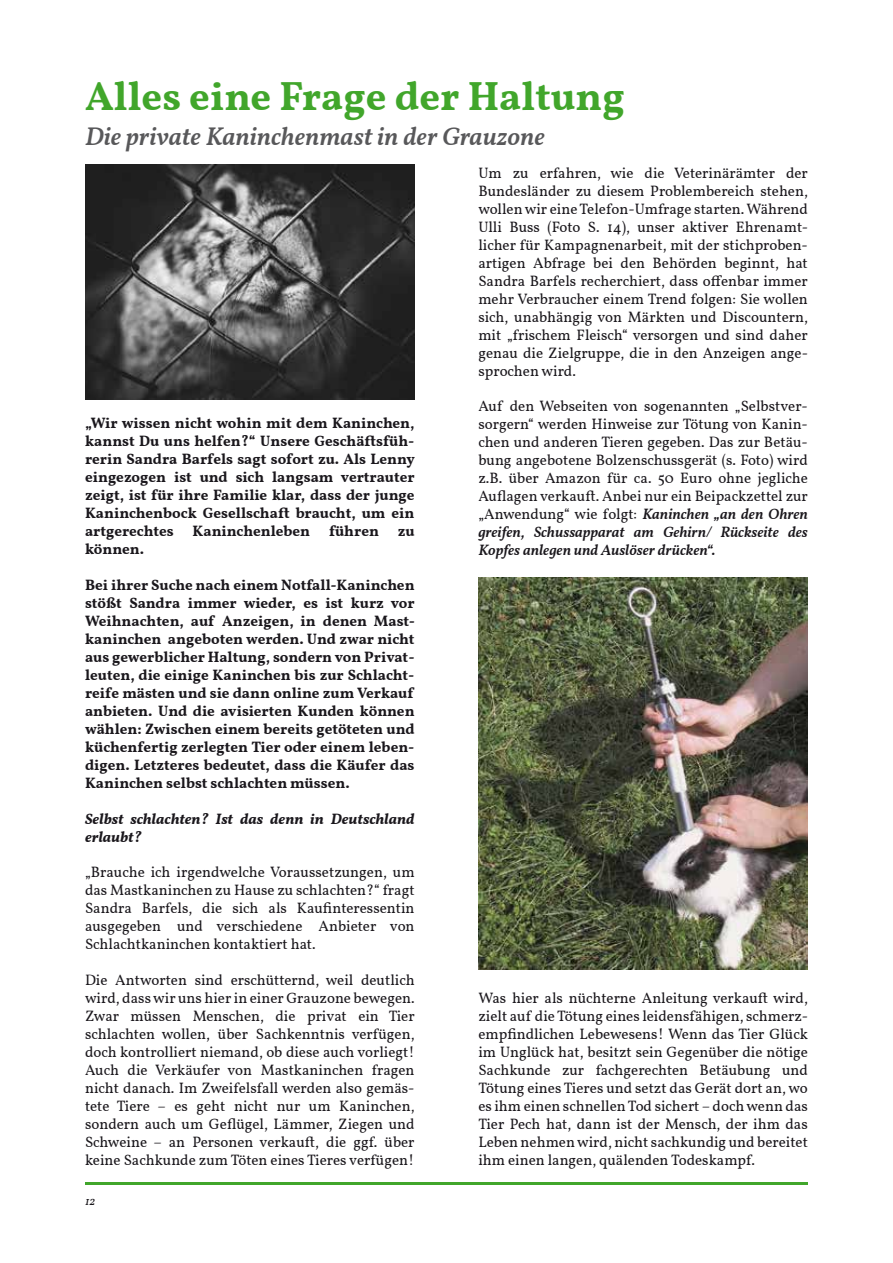
<style>
.page{position:relative;width:893px;height:1263px;background:#fff}
.page>*{position:absolute;margin:0;border:0;box-sizing:border-box;transform-origin:0 0}
.t1{font:700 40.5px "Vollkorn";color:#41a62b}
.t2{font:italic 600 25.5px "Vollkorn";color:#58585a}
.t3{font:15px/18px "Vollkorn";color:#1a171c;text-align:justify}
.t4{font:700 15px/18px "Vollkorn";color:#1a171c;text-align:justify}
.t5{font:italic 700 15px/18px "Vollkorn";color:#1a171c}
.t6{font:italic 12px "Vollkorn";color:#1a171c}
.s1{font-weight:600;font-style:italic}
</style>
<div class="page">
<hr style="left:85px;top:1182px;width:723px;height:2px;background:#41a62b">
<img style="left:85px;top:165px;width:330px;height:235px">
<img style="left:478px;top:578px;width:330px;height:392px">
<p class="t1" style="left:85px;top:66px;width:541px">Alles eine Frage der Haltung</p>
<p class="t2" style="left:85px;top:117px;width:461px">Die private Kaninchenmast in der Grauzone</p>
<p class="t4" style="left:85px;top:415px;width:331px">„Wir wissen nicht wohin mit dem Kaninchen, kannst Du uns helfen?“ Unsere Geschäftsfüh&shy;rerin Sandra Barfels sagt sofort zu. Als Lenny eingezogen ist und sich langsam vertrauter zeigt, ist für ihre Familie klar, dass der junge Kaninchenbock Gesellschaft braucht, um ein artgerechtes</p>
<p class="t4" style="left:193px;top:523px;width:119px">Kaninchenleben</p>
<p class="t4" style="left:329px;top:523px;width:51px">führen</p>
<p class="t4" style="left:398px;top:523px;width:18px">zu</p>
<p class="t4" style="left:85px;top:541px;width:61px">können.</p>
<p class="t4" style="left:85px;top:577px;width:332px">Bei ihrer Suche nach einem Notfall-Kaninchen stößt Sandra immer wieder, es ist kurz vor Weihnachten, auf Anzeigen, in denen Mast&shy;kaninchen angeboten werden. Und zwar nicht aus gewerblicher Haltung, sondern von Privat&shy;leuten, die einige Kaninchen bis zur Schlacht&shy;reife mästen und sie dann online zum Verkauf anbieten. Und die avisierten Kunden können wählen: Zwischen einem bereits getöteten und küchenfertig zerlegten Tier oder einem leben&shy;digen. Letzteres bedeutet, dass die Käufer das Kaninchen selbst schlachten müssen.</p>
<p class="t5" style="left:85px;top:811px;width:331px">Selbst schlachten? Ist das denn in Deutschland erlaubt?</p>
<p class="t3" style="left:85px;top:863px;width:331px">„Brauche ich irgendwelche Voraussetzungen, um das Mastkaninchen zu Hause zu schlachten?“ fragt Sandra Barfels, die sich als Kaufinteressentin ausgegeben und verschiedene Anbieter von Schlachtkaninchen kontaktiert hat.</p>
<p class="t3" style="left:85px;top:971px;width:331px">Die Antworten sind erschütternd, weil deutlich wird, dass wir uns hier in einer Grauzone bewegen.<br>Zwar müssen Menschen, die privat ein Tier schlachten wollen, über Sachkenntnis verfügen, doch kontrolliert niemand, ob diese auch vorliegt!<br>Auch die Verkäufer von Mastkaninchen fragen nicht danach. Im Zweifelsfall werden also gemäs&shy;tete Tiere – es geht nicht nur um Kaninchen, sondern auch um Geflügel, Lämmer, Ziegen und Schweine – an Personen verkauft, die ggf. über keine Sachkunde zum Töten eines Tieres verfügen!</p>
<p class="t6" style="left:85px;top:1192px;width:12px">12</p>
<p class="t3" style="left:478px;top:164px;width:331px">Um zu erfahren, wie die Veterinärämter der Bundesländer zu diesem Problembereich stehen, wollen wir eine Telefon-Umfrage starten. Während Ulli Buss (Foto S. 14), unser aktiver Ehrenamt&shy;licher für Kampagnenarbeit, mit der stichproben&shy;artigen Abfrage bei den Behörden beginnt, hat Sandra Barfels recherchiert, dass offenbar immer mehr Verbraucher einem Trend folgen: Sie wollen sich, unabhängig von Märkten und Discountern, mit „frischem Fleisch“ versorgen und sind daher genau die Zielgruppe, die in den Anzeigen ange&shy;sprochen wird.</p>
<p class="t3" style="left:478px;top:397px;width:331px">Auf den Webseiten von sogenannten „Selbstver&shy;sorgern“ werden Hinweise zur Tötung von Kanin&shy;chen und anderen Tieren gegeben. Das zur Betäu&shy;bung angebotene Bolzenschussgerät (s. Foto) wird z.B. über Amazon für ca. 50 Euro ohne jegliche Auflagen verkauft. Anbei nur ein Beipackzettel zur „Anwendung“ wie folgt: <span class="s1">Kaninchen „an den Ohren greifen, Schussapparat am Gehirn/ Rückseite des Kopfes anlegen und Auslöser drücken“.</span></p>
<p class="t3" style="left:478px;top:989px;width:331px">Was hier als nüchterne Anleitung verkauft wird, zielt auf die Tötung eines leidensfähigen, schmerz&shy;empfindlichen Lebewesens! Wenn das Tier Glück im Unglück hat, besitzt sein Gegenüber die nötige Sachkunde zur fachgerechten Betäubung und Tötung eines Tieres und setzt das Gerät dort an, wo es ihm einen schnellen Tod sichert – doch wenn das Tier Pech hat, dann ist der Mensch, der ihm das Leben nehmen wird, nicht sachkundig und bereitet ihm einen langen, quälenden Todeskampf.</p>
</div>
